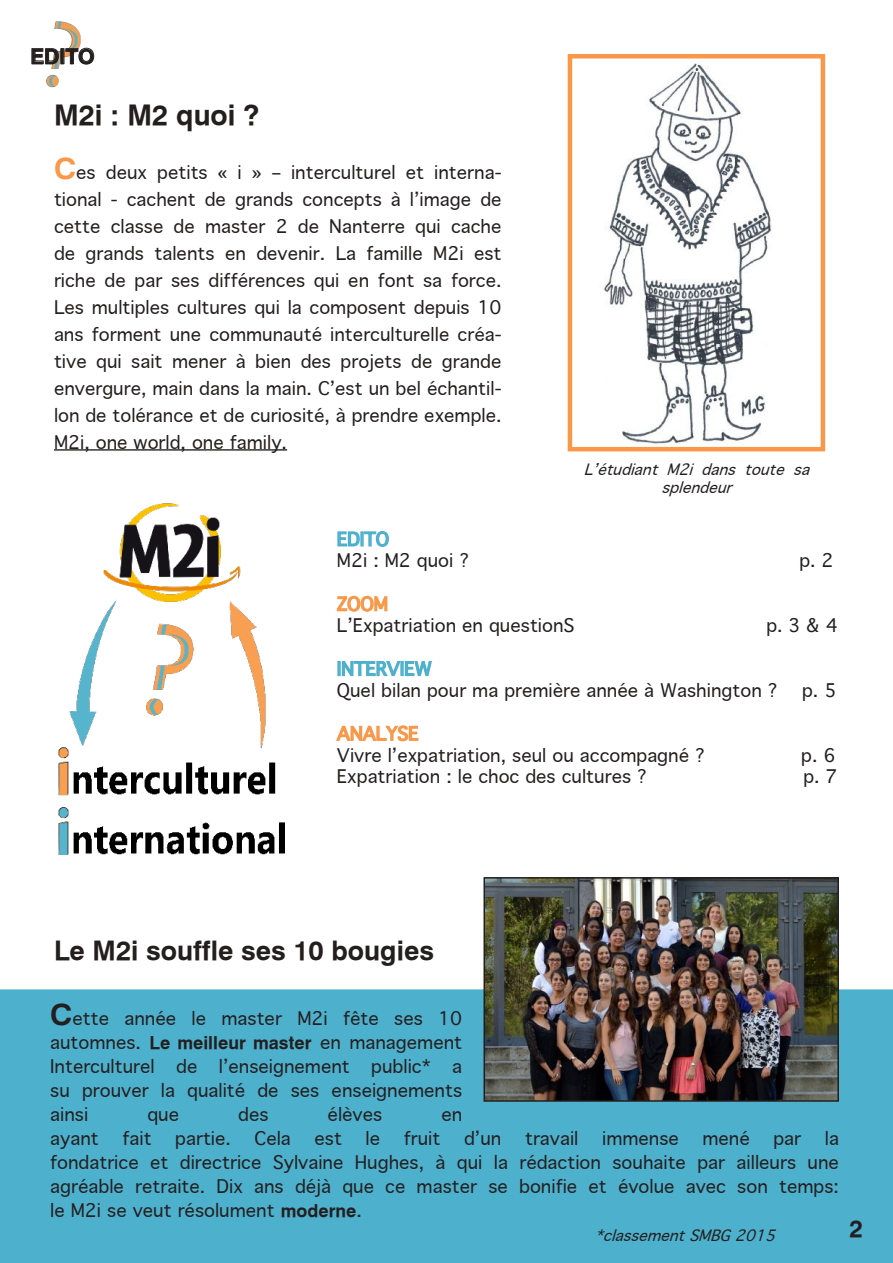
<style>
.page{position:relative;width:893px;height:1263px;background:#fff}
.page>*{position:absolute;margin:0;border:0;box-sizing:border-box;transform-origin:0 0}
.t1{font:700 28.5px "Geneva";color:#241f1f}
.t2{font:700 27px "Geneva";color:#241f1f}
.t3{font:700 24px "Geneva";color:#241f1f}
.t4{font:700 21px "Geneva";color:#241f1f}
.t5{font:18px/27px "Geneva";color:#241f1f;text-align:justify}
.t6{font:18px "Geneva";color:#4db0cd}
.t7{font:18px "Geneva";color:#fa9849}
.t8{font:italic 15px/18px "Geneva";color:#241f1f;text-align:center}
.s1{font-weight:700;font-size:30px;color:#fa9849}
.s2{font-weight:700;font-size:30px}
.s3{font-weight:700}
</style>
<div class="page">
<img style="left:36px;top:21px;width:53px;height:66px">
<hr style="left:54px;top:449px;width:233px;height:2px;background:#241f1f">
<img style="left:603px;top:63px;width:169px;height:382px">
<div style="left:568px;top:54px;width:257px;height:397px;border:4px solid #fa9849"></div>
<svg style="left:337px;top:531px;width:52px;height:16px"></svg>
<svg style="left:336px;top:595px;width:52px;height:17px"></svg>
<div style="left:337px;top:661px;width:4px;height:15px;border:2px solid #4db0cd"></div>
<svg style="left:341px;top:661px;width:91px;height:16px"></svg>
<svg style="left:336px;top:725px;width:83px;height:17px"></svg>
<div style="left:0;top:989px;width:893px;height:274px;background:#4db0cd"></div>
<img style="left:486px;top:880px;width:350px;height:219px">
<div style="left:483px;top:877px;width:356px;height:225px;border:2px solid #241f1f"></div>
<svg style="left:31px;top:48px;width:28px;height:16px"></svg>
<svg style="left:65px;top:48px;width:29px;height:17px"></svg>
<img style="left:58px;top:503px;width:227px;height:351px">
<p class="t4" style="left:30px;top:44px;width:66px">EDITO</p>
<h1 class="t1" style="left:54px;top:98px;width:207px">M2i : M2 quoi ?</h1>
<p class="t5" style="left:54px;top:159px;width:449px"><span class="s1">C</span>es deux petits « i » – interculturel et interna&shy;tional - cachent de grands concepts à l’image de cette classe de master 2 de Nanterre qui cache de grands talents en devenir. La famille M2i est riche de par ses différences qui en font sa force.<br>Les multiples cultures qui la composent depuis 10 ans forment une communauté interculturelle créa&shy;tive qui sait mener à bien des projets de grande envergure, main dans la main. C’est un bel échantil&shy;lon de tolérance et de curiosité, à prendre exemple.<br>M2i, one world, one family.</p>
<p class="t8" style="left:584px;top:461px;width:232px">L’étudiant M2i dans toute sa splendeur</p>
<p class="t6" style="left:337px;top:529px;width:54px">EDITO</p>
<p class="t5" style="left:337px;top:547px;width:134px">M2i : M2 quoi ?</p>
<p class="t5" style="left:799px;top:547px;width:36px">p. 2</p>
<p class="t7" style="left:337px;top:594px;width:53px">ZOOM</p>
<p class="t5" style="left:337px;top:612px;width:239px">L’Expatriation en questionS</p>
<p class="t5" style="left:766px;top:612px;width:73px">p. 3 &amp; 4</p>
<p class="t6" style="left:337px;top:658px;width:96px">INTERVIEW</p>
<p class="t5" style="left:337px;top:677px;width:443px">Quel bilan pour ma première année à Washington ?</p>
<p class="t5" style="left:802px;top:677px;width:36px">p. 5</p>
<p class="t7" style="left:337px;top:723px;width:83px">ANALYSE</p>
<p class="t5" style="left:337px;top:742px;width:370px">Vivre l’expatriation, seul ou accompagné ?</p>
<p class="t5" style="left:801px;top:742px;width:36px">p. 6</p>
<p class="t5" style="left:337px;top:763px;width:312px">Expatriation : le choc des cultures ?</p>
<p class="t5" style="left:803px;top:763px;width:36px">p. 7</p>
<h2 class="t2" style="left:54px;top:934px;width:382px">Le M2i souffle ses 10 bougies</h2>
<p class="t5" style="left:50px;top:1007px;width:414px;line-height:24px"><span class="s2">C</span>ette année le master M2i fête ses 10 automnes. <span class="s3">Le meilleur master</span> en management Interculturel de l’enseignement public* a su prouver la qualité de ses enseignements ainsi</p>
<p class="t5" style="left:147px;top:1101px;width:33px">que</p>
<p class="t5" style="left:238px;top:1101px;width:32px">des</p>
<p class="t5" style="left:328px;top:1101px;width:56px">élèves</p>
<p class="t5" style="left:441px;top:1101px;width:22px">en</p>
<p class="t5" style="left:50px;top:1125px;width:50px">ayant</p>
<p class="t5" style="left:122px;top:1125px;width:31px">fait</p>
<p class="t5" style="left:175px;top:1125px;width:57px">partie.</p>
<p class="t5" style="left:255px;top:1125px;width:38px">Cela</p>
<p class="t5" style="left:314px;top:1125px;width:29px">est</p>
<p class="t5" style="left:366px;top:1125px;width:16px">le</p>
<p class="t5" style="left:404px;top:1125px;width:38px">fruit</p>
<p class="t5" style="left:464px;top:1125px;width:39px">d’un</p>
<p class="t5" style="left:525px;top:1125px;width:55px">travail</p>
<p class="t5" style="left:602px;top:1125px;width:78px">immense</p>
<p class="t5" style="left:702px;top:1125px;width:49px">mené</p>
<p class="t5" style="left:773px;top:1125px;width:29px">par</p>
<p class="t5" style="left:50px;top:1127px;width:790px;line-height:24px;text-indent:775px">la fondatrice et directrice Sylvaine Hughes, à qui la rédaction souhaite par ailleurs une agréable retraite. Dix ans déjà que ce master se bonifie et évolue avec son temps: le M2i se veut résolument <span class="s3">moderne</span>.</p>
<p class="t8" style="left:595px;top:1227px;width:186px">*classementSMBG 2015</p>
<h3 class="t3" style="left:849px;top:1213px;width:15px">2</h3>
</div>
